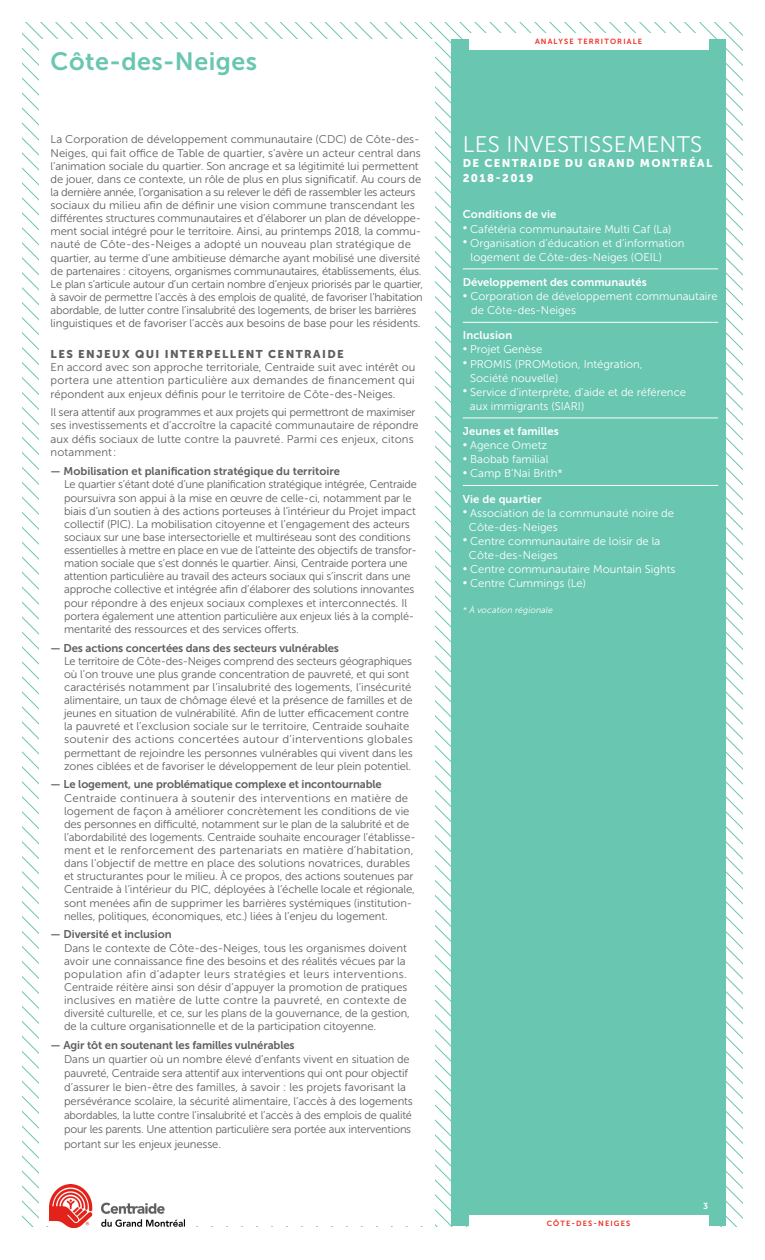
<style>
.page{position:relative;width:765px;height:1260px;background:#fff}
.page>*{position:absolute;margin:0;border:0;box-sizing:border-box;transform-origin:0 0}
.Grand-titre{font:25px "Museo Sans 700";letter-spacing:.02em;color:#69c6b1}
.SOUS-Titre{font:22.5px "Museo Sans 300";letter-spacing:.01em;color:#fff}
.Texte_Courant{font:11.25px/13.1px "Museo Sans 300";letter-spacing:-.01em;color:#5f5f62}
.t1{font:11.25px/14px "Museo Sans 300";color:#fff}
.Texte_Courant-2{font:11.25px "Museo Sans 700";letter-spacing:-.01em;color:#5f5f62}
.t2{font:11.25px "Museo Sans 700";letter-spacing:.01em;color:#fff}
.SOUS-Titre-2{font:11.25px/15px "Museo Sans 900";letter-spacing:.12em;color:#fff}
.Sous-titre{font:11.25px "Museo Sans 900";letter-spacing:.125em;color:#5f5f62}
.t3{font:italic 8.75px "Museo Sans 300";letter-spacing:.01em;color:#fff}
.SOUS-Titre-3{font:8.75px "Museo Sans 700";color:#fff}
.t4{font:7.5px "Museo Sans 700";letter-spacing:.15em;color:#ee2e22}
</style>
<div class="page">
<svg style="left:436px;top:27px;width:306px;height:685px"></svg>
<svg style="left:444px;top:22px;width:298px;height:683px"></svg>
<svg style="left:601px;top:22px;width:141px;height:526px"></svg>
<div style="left:452px;top:39px;width:274px;height:1187px;background:#69c6b1"></div>
<div style="left:469px;top:33px;width:239px;height:17px;background:#fff"></div>
<hr style="left:463px;top:269px;width:255px;height:1px;background:#fff">
<hr style="left:463px;top:322px;width:255px;height:1px;background:#fff">
<hr style="left:463px;top:418px;width:255px;height:1px;background:#fff">
<hr style="left:463px;top:485px;width:255px;height:1px;background:#fff">
<div style="left:469px;top:1215px;width:239px;height:17px;background:#fff"></div>
<img style="left:50px;top:1184px;width:135px;height:44px">
<p class="Grand-titre" style="left:51px;top:47px;width:208px">Côte-des-Neiges</p>
<p class="Texte_Courant" style="left:51px;top:133px;width:374px">La Corporation de développement communautaire (CDC) de Côte-des-Neiges, qui fait office de Table de quartier, s’avère un acteur central dans l’animation sociale du quartier. Son ancrage et sa légitimité lui permettent de jouer, dans ce contexte, un rôle de plus en plus significatif. Au cours de la dernière année, l’organisation a su relever le défi de rassembler les acteurs sociaux du milieu afin de définir une vision commune transcendant les différentes structures communautaires et d’élaborer un plan de développe&shy;ment social intégré pour le territoire. Ainsi, au printemps 2018, la commu&shy;nauté de Côte-des-Neiges a adopté un nouveau plan stratégique de quartier, au terme d’une ambitieuse démarche ayant mobilisé une diversité de partenaires : citoyens, organismes communautaires, établissements, élus.<br>Le plan s’articule autour d’un certain nombre d’enjeux priorisés par le quartier, à savoir de permettre l’accès à des emplois de qualité, de favoriser l’habitation abordable, de lutter contre l’insalubrité des logements, de briser les barrières linguistiques et de favoriser l’accès aux besoins de base pour les résidents.</p>
<p class="Sous-titre" style="left:51px;top:348px;width:295px">LES ENJEUX QUI INTERPELLENT CENTRAIDE</p>
<p class="Texte_Courant" style="left:51px;top:361px;width:366px;text-align:justify">En accord avec son approche territoriale, Centraide suit avec intérêt ou portera une attention particulière aux demandes de financement qui répondent aux enjeux définis pour le territoire de Côte-des-Neiges.</p>
<p class="Texte_Courant" style="left:51px;top:406px;width:370px">Il sera attentif aux programmes et aux projets qui permettront de maximiser ses investissements et d’accroître la capacité communautaire de répondre aux défis sociaux de lutte contre la pauvreté. Parmi ces enjeux, citons notamment:</p>
<p class="Texte_Courant-2" style="left:51px;top:465px;width:291px">— Mobilisation et planification stratégique du territoire</p>
<p class="Texte_Courant" style="left:64px;top:478px;width:354px">Le quartier s’étant doté d’une planification stratégique intégrée, Centraide poursuivra son appui à la mise en œuvre de celle-ci, notamment par le biais d’un soutien à des actions porteuses à l’intérieur du Projet impact collectif (PIC). La mobilisation citoyenne et l’engagement des acteurs sociaux sur une base intersectorielle et multiréseau sont des conditions essentielles à mettre en place en vue de l’atteinte des objectifs de transfor&shy;mation sociale que s’est donnés le quartier. Ainsi, Centraide portera une attention particulière au travail des acteurs sociaux qui s’inscrit dans une approche collective et intégrée afin d’élaborer des solutions innovantes pour répondre à des enjeux sociaux complexes et interconnectés. Il portera également une attention particulière aux enjeux liés à la complé&shy;mentarité des ressources et des services offerts.</p>
<p class="Texte_Courant-2" style="left:51px;top:641px;width:290px">— Des actions concertées dans des secteurs vulnérables</p>
<p class="Texte_Courant" style="left:64px;top:654px;width:350px">Le territoire de Côte-des-Neiges comprend des secteurs géographiques où l’on trouve une plus grande concentration de pauvreté, et qui sont caractérisés notamment par l’insalubrité des logements, l’insécurité alimentaire, un taux de chômage élevé et la présence de familles et de jeunes en situation de vulnérabilité. Afin de lutter efficacement contre la pauvreté et l’exclusion sociale sur le territoire, Centraide souhaite soutenir des actions concertées autour d’interventions globales permettant de rejoindre les personnes vulnérables qui vivent dans les zones ciblées et de favoriser le développement de leur plein potentiel.</p>
<p class="Texte_Courant-2" style="left:51px;top:778px;width:333px">— Le logement, une problématique complexe et incontournable</p>
<p class="Texte_Courant" style="left:64px;top:791px;width:353px">Centraide continuera à soutenir des interventions en matière de logement de façon à améliorer concrètement les conditions de vie des personnes en difficulté, notamment sur le plan de la salubrité et de l’abordabilité des logements. Centraide souhaite encourager l’établisse&shy;ment et le renforcement des partenariats en matière d’habitation, dans l’objectif de mettre en place des solutions novatrices, durables et structurantes pour le milieu. À ce propos, des actions soutenues par Centraide à l’intérieur du PIC, déployées à l’échelle locale et régionale, sont menées afin de supprimer les barrières systémiques (institution&shy;nelles, politiques, économiques, etc.) liées à l’enjeu du logement.</p>
<p class="Texte_Courant-2" style="left:51px;top:928px;width:123px">— Diversité et inclusion</p>
<p class="Texte_Courant" style="left:64px;top:941px;width:347px">Dans le contexte de Côte-des-Neiges, tous les organismes doivent avoir une connaissance fine des besoins et des réalités vécues par la population afin d’adapter leurs stratégies et leurs interventions.<br>Centraide réitère ainsi son désir d’appuyer la promotion de pratiques inclusives en matière de lutte contre la pauvreté, en contexte de diversité culturelle, et ce, sur les plans de la gouvernance, de la gestion, de la culture organisationnelle et de la participation citoyenne.</p>
<p class="Texte_Courant-2" style="left:51px;top:1039px;width:246px">— Agir tôt en soutenant les familles vulnérables</p>
<p class="Texte_Courant" style="left:64px;top:1052px;width:350px;line-height:14px">Dans un quartier où un nombre élevé d’enfants vivent en situation de pauvreté, Centraide sera attentif aux interventions qui ont pour objectif d’assurer le bien-être des familles, à savoir : les projets favorisant la persévérance scolaire, la sécurité alimentaire, l’accès à des logements abordables, la lutte contre l’insalubrité et l’accès à des emplois de qualité pour les parents. Une attention particulière sera portée aux interventions portant sur les enjeux jeunesse.</p>
<p class="t4" style="left:535px;top:38px;width:109px">ANALYSE TERRITORIALE</p>
<p class="SOUS-Titre" style="left:463px;top:132px;width:241px">LES INVESTISSEMENTS</p>
<p class="SOUS-Titre-2" style="left:463px;top:155px;width:251px">DE CENTRAIDE DU GRAND MONTRÉAL<br>2018-2019</p>
<p class="t2" style="left:463px;top:208px;width:95px">Conditions de vie</p>
<p class="t1" style="left:463px;top:222px;width:210px">• Cafétéria communautaire Multi Caf (La)</p>
<p class="t1" style="left:471px;top:236px;width:215px;text-indent:-8px">• Organisation d’éducation et d’information logement de Côte-des-Neiges (OEIL)</p>
<p class="t2" style="left:463px;top:276px;width:185px">Développement des communautés</p>
<p class="t1" style="left:471px;top:289px;width:248px;text-indent:-8px">• Corporation de développement communautaire de Côte-des-Neiges</p>
<p class="t2" style="left:463px;top:329px;width:51px">Inclusion</p>
<p class="t1" style="left:463px;top:343px;width:81px">• Projet Genèse</p>
<p class="t1" style="left:470px;top:357px;width:174px;text-indent:-7px">• PROMIS (PROMotion, Intégration,<br>Société nouvelle)</p>
<p class="t1" style="left:470px;top:385px;width:218px;text-indent:-7px">• Service d’interprète, d’aide et de référence aux immigrants (SIARI)</p>
<p class="t2" style="left:463px;top:425px;width:98px">Jeunes et familles</p>
<p class="t1" style="left:463px;top:438px;width:86px">• Agence Ometz</p>
<p class="t1" style="left:463px;top:452px;width:87px">• Baobab familial</p>
<p class="t1" style="left:463px;top:466px;width:102px">• Camp B’Nai Brith*</p>
<p class="t2" style="left:463px;top:492px;width:80px">Vie de quartier</p>
<p class="t1" style="left:469px;top:506px;width:207px;text-indent:-6px">• Association de la communauté noire de<br>Côte-des-Neiges</p>
<p class="t1" style="left:469px;top:534px;width:193px;text-indent:-6px">• Centre communautaire de loisir de la<br>Côte-des-Neiges</p>
<p class="t1" style="left:463px;top:562px;width:214px">• Centre communautaire Mountain Sights</p>
<p class="t1" style="left:463px;top:576px;width:125px">• Centre Cummings (Le)</p>
<p class="t3" style="left:463px;top:606px;width:92px">* À vocation régionale</p>
<p class="t4" style="left:547px;top:1220px;width:85px">CÔTE-DES-NEIGES</p>
<p class="SOUS-Titre-3" style="left:703px;top:1202px;width:7px">3</p>
</div>
